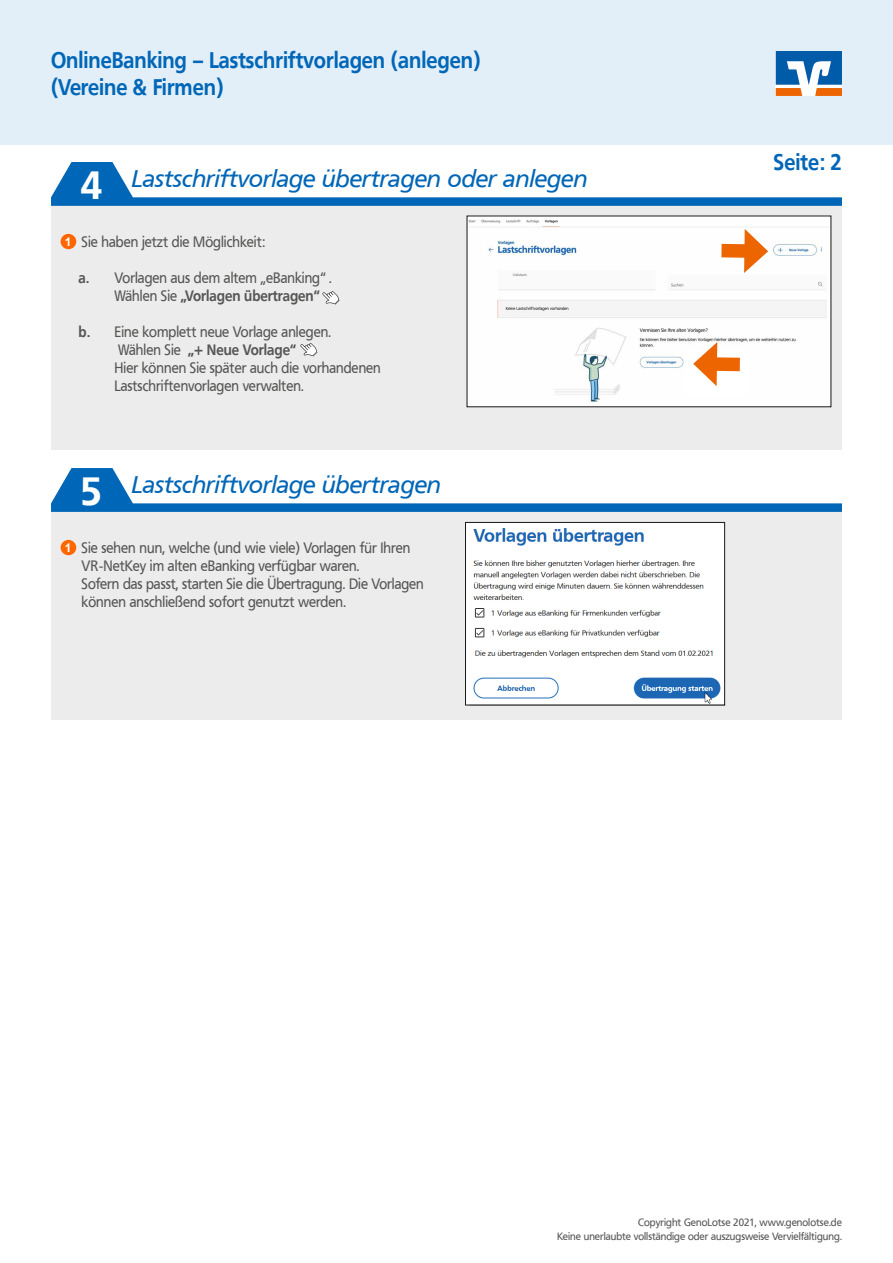
<style>
.page{position:relative;width:893px;height:1263px;background:#fff}
.page>*{position:absolute;margin:0;border:0;box-sizing:border-box;transform-origin:0 0}
.t1{font:700 39.3px "Frutiger VR";color:#fff}
.t2{font:italic 24px "Frutiger VR";color:#0066b7}
.t3{font:700 22.5px/27px "Frutiger VR";color:#0066b7;scale:.9 1}
.t4{font:15px/18px "Frutiger VR";color:#565655;scale:.9 1}
.t5{font:10.5px/13.5px "Frutiger VR";color:#565655;text-align:right;scale:.95 1}
.s1{font-family:"Arial";font-weight:700;font-size:12px;color:#fff}
.s2{font-weight:700}
</style>
<div class="page">
<div style="left:0;top:0;width:893px;height:145px;background:#e2eff8"></div>
<svg style="left:776px;top:51px;width:66px;height:45px;background:#6e8eac"></svg>
<div style="left:51px;top:201px;width:791px;height:249px;background:#ececec"></div>
<svg style="left:51px;top:162px;width:791px;height:44px"></svg>
<div style="left:61px;top:234px;width:15px;height:15px;background:#f60;border-radius:50%"></div>
<img style="left:469px;top:218px;width:360px;height:187px">
<svg style="left:322px;top:291px;width:18px;height:14px"></svg>
<svg style="left:300px;top:343px;width:18px;height:14px"></svg>
<div style="left:684px;top:350px;width:65px;height:45px;background:#fff"></div>
<svg style="left:693px;top:342px;width:60px;height:44px"></svg>
<svg style="left:708px;top:229px;width:60px;height:44px;background:#f8cdad"></svg>
<div style="left:51px;top:507px;width:791px;height:213px;background:#ececec"></div>
<svg style="left:51px;top:468px;width:791px;height:44px"></svg>
<div style="left:61px;top:540px;width:15px;height:15px;background:#f60;border-radius:50%"></div>
<img style="left:467px;top:524px;width:256px;height:179px">
<div style="left:465px;top:522px;width:260px;height:183px;border:1px solid #181716"></div>
<h3 class="t3" style="left:51px;top:47px;width:479px">OnlineBanking – Lastschriftvorlagen (anlegen) (Vereine &amp; Firmen)</h3>
<h1 class="t1" style="left:80px;top:161px;width:24px">4</h1>
<h2 class="t2" style="left:132px;top:164px;width:457px">Lastschriftvorlage übertragen oder anlegen</h2>
<p class="t4" style="left:65px;top:232px;width:224px"><span class="s1">1</span> Sie haben jetzt die Möglichkeit:</p>
<p class="t4" style="left:115px;top:268px;width:243px;text-indent:-36px"><span class="s2">a.</span> Vorlagen aus dem altem „eBanking“ .<br>Wählen Sie <span class="s2">„Vorlagen übertragen“</span></p>
<p class="t4" style="left:115px;top:322px;width:297px;text-indent:-36px"><span class="s2">b.</span> Eine komplett neue Vorlage anlegen.<br>Wählen Sie <span class="s2">„+ Neue Vorlage“<br></span>Hier können Sie später auch die vorhandenen Lastschriftenvorlagen verwalten.</p>
<h1 class="t1" style="left:80px;top:467px;width:24px">5</h1>
<h2 class="t2" style="left:132px;top:470px;width:311px">Lastschriftvorlage übertragen</h2>
<p class="t4" style="left:82px;top:538px;width:382px;text-indent:-17px"><span class="s1">1</span> Sie sehen nun, welche (und wie viele) Vorlagen für Ihren VR-NetKey im alten eBanking verfügbar waren.<br>Sofern das passt, starten Sie die Übertragung. Die Vorlagen können anschließend sofort genutzt werden.</p>
<h3 class="t3" style="left:774px;top:149px;width:77px">Seite: 2</h3>
<p class="t5" style="left:557px;top:1216px;width:301px">Copyright GenoLotse 2021, www.genolotse.de<br>Keine unerlaubte vollständige oder auszugsweise Vervielfältigung.</p>
</div>
